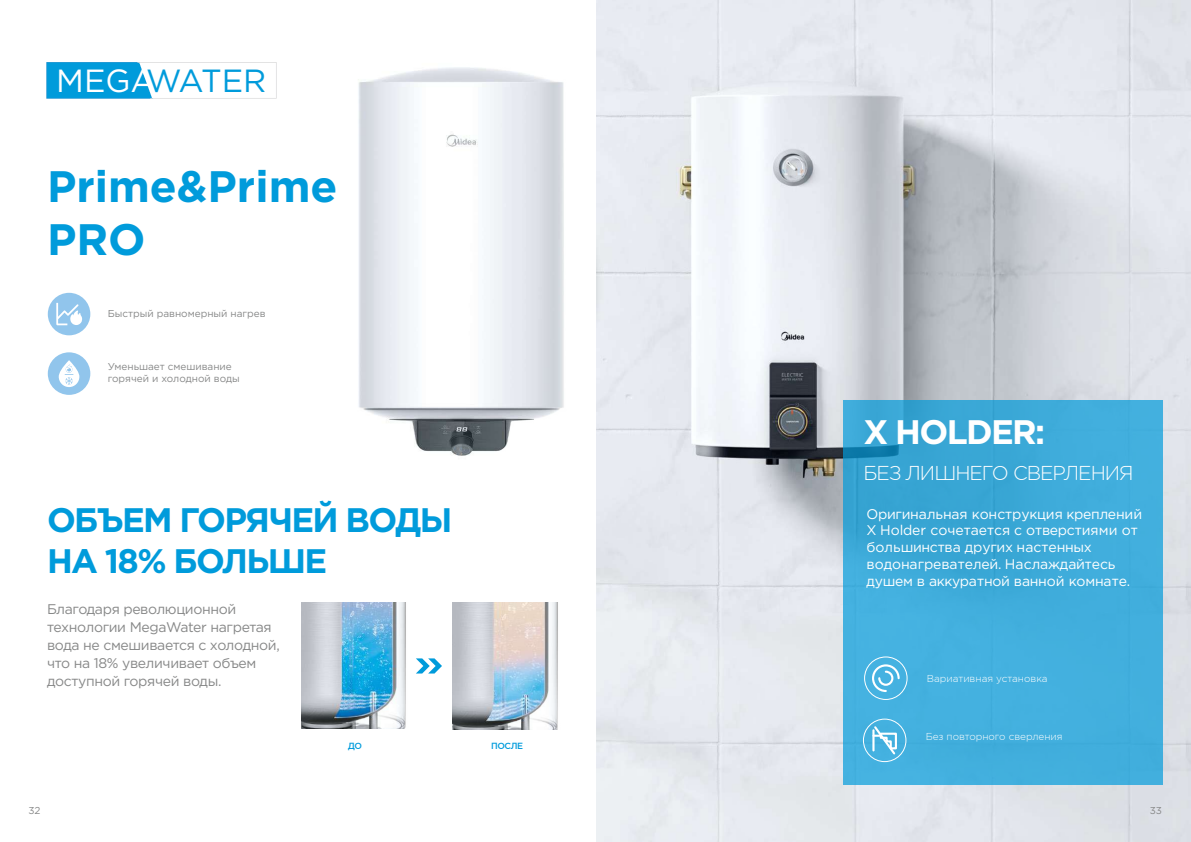
<style>
.page{position:relative;width:1191px;height:842px;background:#fff}
.page>*{position:absolute;margin:0;border:0;box-sizing:border-box;transform-origin:0 0}
.t1{font:700 44px/52.8px "Gotham Pro";color:#009bdb}
.t2{font:700 34px/40.8px "Gotham Pro";letter-spacing:-.05em;color:#009bdb}
.t3{font:700 34px "Gotham Pro";letter-spacing:-.05em;color:#fff}
.t4{font:32px "Gotham Pro";color:#009bdb}
.t5{font:300 20px "Gotham Pro";letter-spacing:-.05em;color:#fff}
.t6{font:14px/16.8px "Gotham Pro";color:#fff}
.t7{font:14px/18px "Gotham Pro";letter-spacing:-.025em;color:#878888}
.t8{font:10px/12px "Gotham Pro";color:#878888}
.t9{font:300 10px "Gotham Pro";color:#fff}
.t10{font:500 8.9px "Gotham Pro";letter-spacing:-.05em;color:#009bdb}
.s1{color:#fff}
</style>
<div class="page">
<img style="left:596px;top:0;width:595px;height:842px">
<div style="left:48px;top:352px;width:42px;height:43px;background:#91c5ec;border-radius:50%"></div>
<svg style="left:59px;top:360px;width:20px;height:27px"></svg>
<svg style="left:65px;top:364px;width:8px;height:21px"></svg>
<div style="left:48px;top:293px;width:42px;height:42px;background:#91c5ec;border-radius:50%"></div>
<svg style="left:46px;top:62px;width:231px;height:37px"></svg>
<img style="left:358px;top:67px;width:206px;height:389px">
<img style="left:452px;top:603px;width:106px;height:126px">
<img style="left:301px;top:603px;width:105px;height:126px">
<svg style="left:416px;top:658px;width:26px;height:15px"></svg>
<svg style="left:56px;top:303px;width:26px;height:22px"></svg>
<div style="left:843px;top:400px;width:319px;height:385px;background:#41aedd"></div>
<div style="left:864px;top:657px;width:43px;height:43px;border:1px solid #fff;border-radius:50%"></div>
<div style="left:863px;top:719px;width:43px;height:43px;border:1px solid #fff;border-radius:50%"></div>
<svg style="left:871px;top:663px;width:29px;height:30px"></svg>
<svg style="left:872px;top:724px;width:26px;height:31px"></svg>
<h3 class="t4" style="left:56px;top:63px;width:212px"><span class="s1">MEGA</span> WATER</h3>
<h1 class="t1" style="left:47px;top:159px;width:292px">Prime&amp;Prime<br>PRO</h1>
<p class="t8" style="left:108px;top:307px;width:159px">Быстрый равномерный нагрев</p>
<p class="t8" style="left:108px;top:360px;width:133px">Уменьшает смешивание горячей и холодной воды</p>
<h2 class="t2" style="left:47px;top:499px;width:407px">ОБЪЕМ ГОРЯЧЕЙ ВОДЫ<br>НА 18% БОЛЬШЕ</h2>
<p class="t7" style="left:47px;top:599px;width:234px">Благодаря революционной технологии MegaWater нагретая вода не смешивается с холодной, что на 18% увеличивает объем доступной горячей воды.</p>
<p class="t10" style="left:348px;top:741px;width:15px">ДО</p>
<p class="t10" style="left:491px;top:741px;width:33px">ПОСЛЕ</p>
<h2 class="t3" style="left:863px;top:412px;width:183px">X HOLDER:</h2>
<h3 class="t5" style="left:863px;top:462px;width:272px">БЕЗ ЛИШНЕГО СВЕРЛЕНИЯ</h3>
<p class="t6" style="left:866px;top:505px;width:277px">Оригинальная конструкция креплений X Holder сочетается с отверстиями от большинства других настенных водонагревателей. Наслаждайтесь душем в аккуратной ванной комнате.</p>
<p class="t9" style="left:926px;top:673px;width:122px">Вариативная установка</p>
<p class="t9" style="left:925px;top:731px;width:138px">Без повторного сверления</p>
<p class="t8" style="left:29px;top:804px;width:14px">32</p>
<p class="t8" style="left:1149px;top:804px;width:14px">33</p>
</div>
